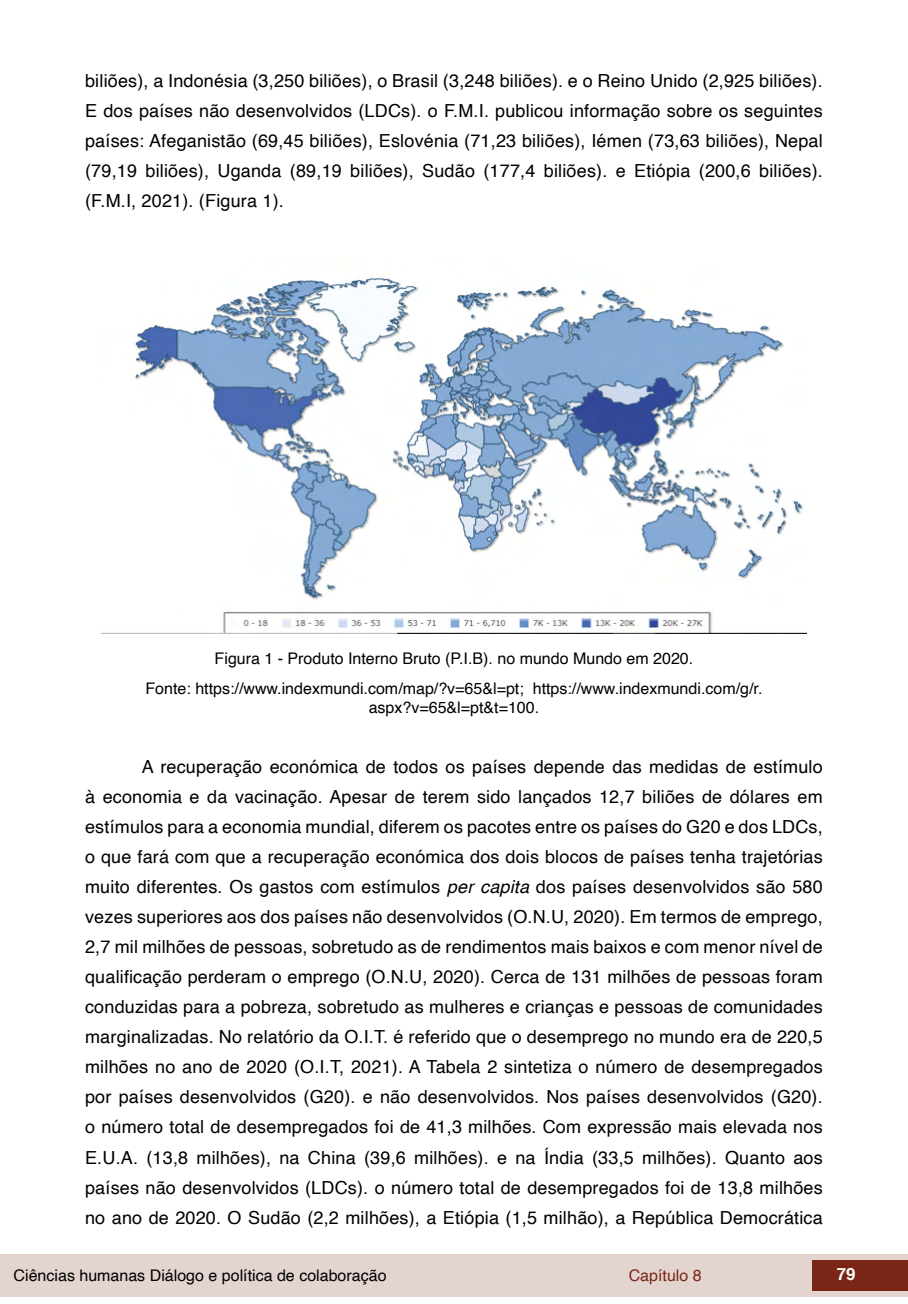
<style>
.page{position:relative;width:908px;height:1304px;background:#fff}
.page>*{position:absolute;margin:0;border:0;box-sizing:border-box;transform-origin:0 0}
.txt{font:18px/30px "Helvetica";letter-spacing:.01em;color:#000;text-align:justify}
.t1{font:700 16.8px "Helvetica";color:#fff}
.imagens_graf_tab{font:16px/19.2px "Helvetica";color:#000;text-align:center}
.t2{font:16px "Helvetica";color:#7a2616}
.s1{font-style:italic}
</style>
<div class="page">
<div style="left:0;top:1254px;width:906px;height:43px;background:#e4d4d0"></div>
<div style="left:812px;top:1261px;width:95px;height:30px;background:#7a2616"></div>
<img style="left:102px;top:278px;width:703px;height:355px">
<p class="txt" style="left:85px;top:66px;width:739px">biliões), a Indonésia (3,250 biliões), o Brasil (3,248 biliões). e o Reino Unido (2,925 biliões).<br>E dos países não desenvolvidos (LDCs). o F.M.I. publicou informação sobre os seguintes países: Afeganistão (69,45 biliões), Eslovénia (71,23 biliões), Iémen (73,63 biliões), Nepal (79,19 biliões), Uganda (89,19 biliões), Sudão (177,4 biliões). e Etiópia (200,6 biliões). (F.M.I, 2021). (Figura 1).</p>
<p class="imagens_graf_tab" style="left:214px;top:649px;width:480px">Figura 1 - Produto Interno Bruto (P.I.B). no mundo Mundo em 2020.</p>
<p class="imagens_graf_tab" style="left:145px;top:679px;width:618px">Fonte: https://www.indexmundi.com/map/?v=65&amp;l=pt; https://www.indexmundi.com/g/r. aspx?v=65&amp;l=pt&amp;t=100.</p>
<p class="txt" style="left:85px;top:753px;width:738px;text-indent:57px">A recuperação económica de todos os países depende das medidas de estímulo à economia e da vacinação. Apesar de terem sido lançados 12,7 biliões de dólares em estímulos para a economia mundial, diferem os pacotes entre os países do G20 e dos LDCs, o que fará com que a recuperação económica dos dois blocos de países tenha trajetórias muito diferentes. Os gastos com estímulos <span class="s1">per capita</span> dos países desenvolvidos são 580 vezes superiores aos dos países não desenvolvidos (O.N.U, 2020). Em termos de emprego, 2,7 mil milhões de pessoas, sobretudo as de rendimentos mais baixos e com menor nível de qualificação perderam o emprego (O.N.U, 2020). Cerca de 131 milhões de pessoas foram conduzidas para a pobreza, sobretudo as mulheres e crianças e pessoas de comunidades marginalizadas. No relatório da O.I.T. é referido que o desemprego no mundo era de 220,5 milhões no ano de 2020 (O.I.T, 2021). A Tabela 2 sintetiza o número de desempregados por países desenvolvidos (G20). e não desenvolvidos. Nos países desenvolvidos (G20). o número total de desempregados foi de 41,3 milhões. Com expressão mais elevada nos E.U.A. (13,8 milhões), na China (39,6 milhões). e na Índia (33,5 milhões). Quanto aos países não desenvolvidos (LDCs). o número total de desempregados foi de 13,8 milhões no ano de 2020. O Sudão (2,2 milhões), a Etiópia (1,5 milhão), a República Democrática</p>
<p class="imagens_graf_tab" style="left:14px;top:1266px;width:374px">Ciências humanas Diálogo e política de colaboração</p>
<p class="t2" style="left:628px;top:1263px;width:74px">Capítulo 8</p>
<p class="t1" style="left:836px;top:1261px;width:20px">79</p>
</div>
